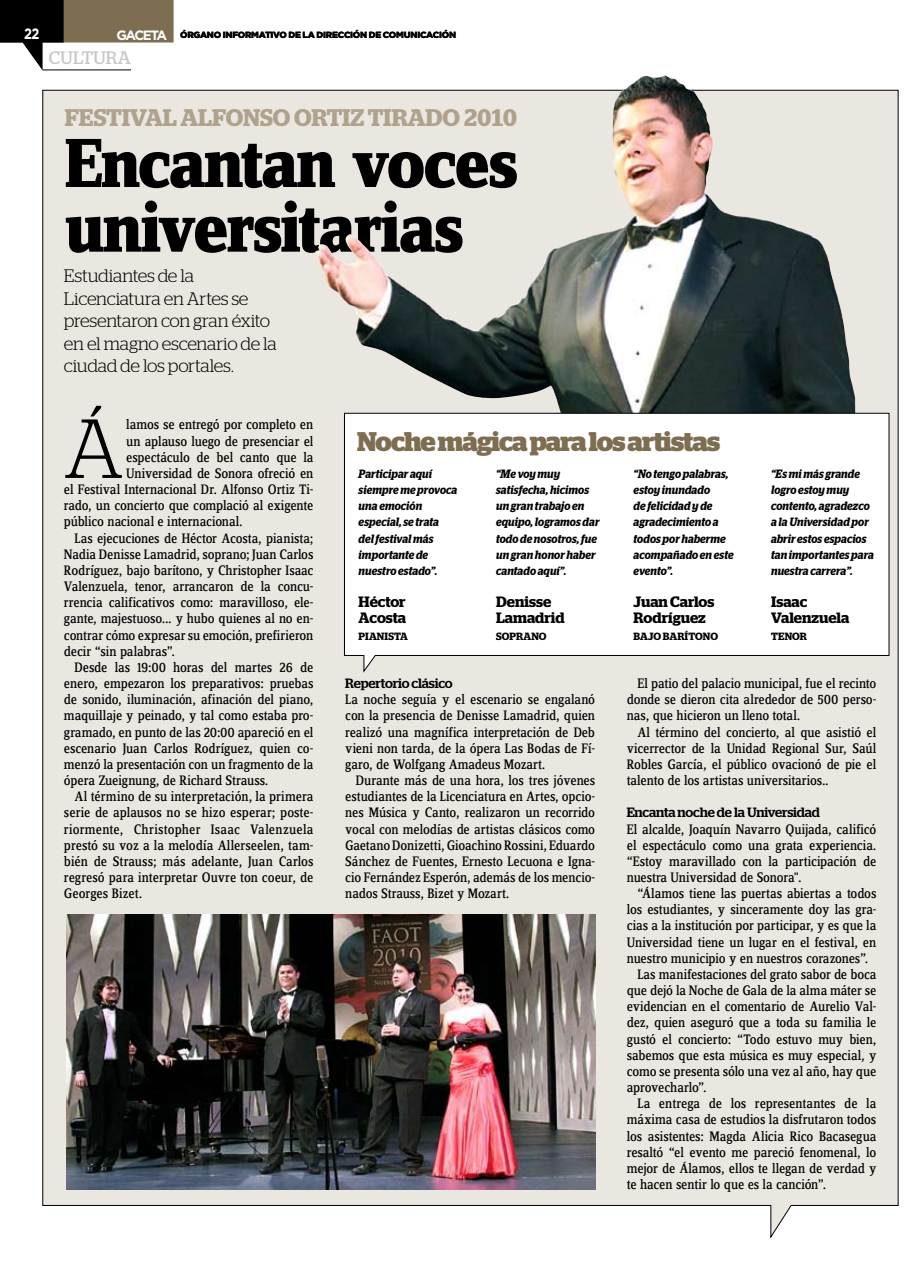
<style>
.page{position:relative;width:919px;height:1276px;background:#fff}
.page>*{position:absolute;margin:0;border:0;box-sizing:border-box;transform-origin:0 0}
.t1{font:300 83.55px "Stag";color:#000}
.t2{font:800 72px/64.7px "Zine Serif Dis";letter-spacing:-.04em;color:#000}
.t3{font:700 27px "Stag";letter-spacing:-.035em;color:#7e6e51}
.t4{font:600 24px "Stag";letter-spacing:-.005em;color:#aea28d}
.t5{font:300 18px/22.5px "Stag";letter-spacing:-.015em;color:#000}
.t6{font:18px "Stag";color:#c5c6c8}
.t7{font:600 15px/16.2px "Stag";letter-spacing:-.005em;color:#000}
.t8{font:700 15px "Gotham";color:#fff;scale:.85 1}
.t9{font:14.25px/16.2px "Zine Serif Dis";letter-spacing:-.01em;color:#000;text-align:justify}
.t10{font:14.25px "Zine Serif Dis";letter-spacing:.015em;color:#000}
.t11{font:500 13.5px "Stag";letter-spacing:-.015em;color:#000}
.t12{font:italic 600 12px/16.2px "Stag";letter-spacing:.01em;color:#000;scale:.9 1}
.t13{font:600 10.5px "Stag";letter-spacing:.01em;color:#000}
.t14{font:900 9px "Gotham";letter-spacing:-.03em;color:#000}
.s1{font-weight:700;font-size:13.5px;color:#fff}
</style>
<div class="page">
<div style="left:42px;top:90px;width:856px;height:1148px;background:#eae6e0"></div>
<svg style="left:0;top:0;width:173px;height:70px"></svg>
<hr style="left:42px;top:70px;width:89px;height:1px;background:#000">
<img style="left:67px;top:914px;width:528px;height:275px">
<img style="left:314px;top:75px;width:541px;height:342px">
<svg style="left:344px;top:413px;width:545px;height:259px"></svg>
<p class="t8" style="left:24px;top:25px;width:20px">22</p>
<p class="t14" style="left:117px;top:29px;width:341px"><span class="s1">GACETA</span> ÓRGANO INFORMATIVO DE LA DIRECCIÓN DE COMUNICACIÓN</p>
<p class="t6" style="left:49px;top:47px;width:83px">CULTURA</p>
<h3 class="t4" style="left:65px;top:103px;width:454px">Festival Alfonso Ortiz Tirado 2010</h3>
<h2 class="t2" style="left:65px;top:135px;width:455px">Encantan voces universitarias</h2>
<p class="t5" style="left:64px;top:264px;width:214px">Estudiantes de la<br>Licenciatura en Artes se presentaron con gran éxito en el magno escenario de la ciudad de los portales.</p>
<h1 class="t1" style="left:64px;top:401px;width:60px">Á</h1>
<p class="t9" style="left:126px;top:417px;width:189px">lamos se entregó por completo en</p>
<p class="t9" style="left:126px;top:433px;width:189px">un aplauso luego de presenciar el</p>
<p class="t9" style="left:126px;top:450px;width:189px">espectáculo de bel canto que la</p>
<p class="t9" style="left:126px;top:466px;width:189px">Universidad de Sonora ofreció en</p>
<p class="t9" style="left:64px;top:482px;width:251px">el Festival Internacional Dr. Alfonso Ortiz Ti-</p>
<p class="t9" style="left:64px;top:498px;width:251px">rado, un concierto que complació al exigente</p>
<p class="t9" style="left:64px;top:514px;width:180px">público nacional e internacional.</p>
<p class="t9" style="left:75px;top:530px;width:240px">Las ejecuciones de Héctor Acosta, pianista;</p>
<p class="t9" style="left:64px;top:546px;width:251px">Nadia Denisse Lamadrid, soprano; Juan Carlos</p>
<p class="t9" style="left:64px;top:563px;width:251px">Rodríguez, bajo barítono, y Christopher Isaac</p>
<p class="t9" style="left:64px;top:579px;width:251px">Valenzuela, tenor, arrancaron de la concu-</p>
<p class="t9" style="left:64px;top:595px;width:251px">rrencia calificativos como: maravilloso, ele-</p>
<p class="t9" style="left:64px;top:611px;width:251px">gante, majestuoso... y hubo quienes al no en-</p>
<p class="t9" style="left:64px;top:627px;width:251px">contrar cómo expresar su emoción, prefirieron</p>
<p class="t9" style="left:64px;top:643px;width:113px">decir “sin palabras”.</p>
<p class="t9" style="left:75px;top:660px;width:240px">Desde las 19:00 horas del martes 26 de</p>
<p class="t9" style="left:64px;top:676px;width:251px">enero, empezaron los preparativos: pruebas</p>
<p class="t9" style="left:64px;top:692px;width:251px">de sonido, iluminación, afinación del piano,</p>
<p class="t9" style="left:64px;top:708px;width:251px">maquillaje y peinado, y tal como estaba pro-</p>
<p class="t9" style="left:64px;top:724px;width:251px">gramado, en punto de las 20:00 apareció en el</p>
<p class="t9" style="left:64px;top:740px;width:251px">escenario Juan Carlos Rodríguez, quien co-</p>
<p class="t9" style="left:64px;top:757px;width:251px">menzó la presentación con un fragmento de la</p>
<p class="t9" style="left:64px;top:773px;width:206px">ópera Zueignung, de Richard Strauss.</p>
<p class="t9" style="left:75px;top:789px;width:240px">Al término de su interpretación, la primera</p>
<p class="t9" style="left:64px;top:805px;width:251px">serie de aplausos no se hizo esperar; poste-</p>
<p class="t10" style="left:64px;top:822px;width:251px">riormente, Christopher Isaac Valenzuela</p>
<p class="t9" style="left:64px;top:837px;width:251px">prestó su voz a la melodía Allerseelen, tam-</p>
<p class="t9" style="left:64px;top:854px;width:251px">bién de Strauss; más adelante, Juan Carlos</p>
<p class="t9" style="left:64px;top:870px;width:251px">regresó para interpretar Ouvre ton coeur, de</p>
<p class="t9" style="left:64px;top:886px;width:80px">Georges Bizet.</p>
<h3 class="t3" style="left:357px;top:426px;width:365px">Noche mágica para los artistas</h3>
<p class="t12" style="left:358px;top:465px;width:111px">Participar aquí siempre me provoca una emoción especial, se trata<br>del festival más importante de nuestro estado”.</p>
<p class="t7" style="left:358px;top:594px;width:49px">Héctor<br>Acosta</p>
<p class="t13" style="left:358px;top:629px;width:51px">pianista</p>
<p class="t12" style="left:496px;top:465px;width:116px">“Me voy muy satisfecha, hicimos un gran trabajo en equipo, logramos dar todo de nosotros, fue un gran honor haber cantado aquí”.</p>
<p class="t7" style="left:496px;top:594px;width:70px">Denisse<br>Lamadrid</p>
<p class="t13" style="left:496px;top:629px;width:52px">soprano</p>
<p class="t12" style="left:633px;top:465px;width:112px">“No tengo palabras, estoy inundado<br>de felicidad y de agradecimiento a todos por haberme acompañado en este evento”.</p>
<p class="t7" style="left:633px;top:594px;width:82px">Juan Carlos<br>Rodríguez</p>
<p class="t13" style="left:633px;top:629px;width:86px">bajo barítono</p>
<p class="t12" style="left:771px;top:465px;width:116px">“Es mi más grande logro estoy muy contento, agradezco a la Universidad por abrir estos espacios tan importantes para nuestra carrera”.</p>
<p class="t7" style="left:771px;top:594px;width:80px">Isaac<br>Valenzuela</p>
<p class="t13" style="left:771px;top:629px;width:35px">tenor</p>
<p class="t11" style="left:345px;top:675px;width:109px">Repertorio clásico</p>
<p class="t9" style="left:345px;top:692px;width:251px">La noche seguía y el escenario se engalanó con la presencia de Denisse Lamadrid, quien realizó una magnífica interpretación de Deb vieni non tarda, de la ópera Las Bodas de Fí&shy;garo, de Wolfgang Amadeus Mozart.</p>
<p class="t9" style="left:345px;top:773px;width:251px;text-indent:11px">Durante más de una hora, los tres jóvenes estudiantes de la Licenciatura en Artes, opcio&shy;nes Música y Canto, realizaron un recorrido vocal con melodías de artistas clásicos como Gaetano Donizetti, Gioachino Rossini, Eduardo Sánchez de Fuentes, Ernesto Lecuona e Igna&shy;cio Fernández Esperón, además de los mencio&shy;nados Strauss, Bizet y Mozart.</p>
<p class="t9" style="left:626px;top:676px;width:251px;text-indent:11px">El patio del palacio municipal, fue el recinto donde se dieron cita alrededor de 500 perso&shy;nas, que hicieron un lleno total.</p>
<p class="t9" style="left:626px;top:724px;width:251px;text-indent:11px">Al término del concierto, al que asistió el vicerrector de la Unidad Regional Sur, Saúl Robles García, el público ovacionó de pie el talento de los artistas universitarios..</p>
<p class="t11" style="left:626px;top:804px;width:195px">Encanta noche de la Universidad</p>
<p class="t9" style="left:626px;top:821px;width:251px">El alcalde, Joaquín Navarro Quijada, calificó el espectáculo como una grata experiencia. “Estoy maravillado con la participación de nuestra Universidad de Sonora".</p>
<p class="t9" style="left:637px;top:886px;width:240px">“Álamos tiene las puertas abiertas a todos</p>
<p class="t9" style="left:626px;top:902px;width:251px">los estudiantes, y sinceramente doy las gra-</p>
<p class="t9" style="left:626px;top:918px;width:251px">cias a la institución por participar, y es que la</p>
<p class="t9" style="left:626px;top:934px;width:251px">Universidad tiene un lugar en el festival, en</p>
<p class="t9" style="left:626px;top:950px;width:243px">nuestro municipio y en nuestros corazones”.</p>
<p class="t9" style="left:637px;top:967px;width:240px">Las manifestaciones del grato sabor de boca</p>
<p class="t9" style="left:626px;top:983px;width:251px">que dejó la Noche de Gala de la alma máter se</p>
<p class="t9" style="left:626px;top:999px;width:251px">evidencian en el comentario de Aurelio Val-</p>
<p class="t9" style="left:626px;top:1015px;width:251px">dez, quien aseguró que a toda su familia le</p>
<p class="t9" style="left:626px;top:1031px;width:251px">gustó el concierto: “Todo estuvo muy bien,</p>
<p class="t9" style="left:626px;top:1047px;width:251px">sabemos que esta música es muy especial, y</p>
<p class="t9" style="left:626px;top:1064px;width:251px">como se presenta sólo una vez al año, hay que</p>
<p class="t9" style="left:626px;top:1080px;width:81px">aprovecharlo”.</p>
<p class="t9" style="left:637px;top:1096px;width:240px">La entrega de los representantes de la</p>
<p class="t9" style="left:626px;top:1112px;width:251px">máxima casa de estudios la disfrutaron todos</p>
<p class="t9" style="left:626px;top:1128px;width:251px">los asistentes: Magda Alicia Rico Bacasegua</p>
<p class="t9" style="left:626px;top:1144px;width:251px">resaltó “el evento me pareció fenomenal, lo</p>
<p class="t9" style="left:626px;top:1161px;width:251px">mejor de Álamos, ellos te llegan de verdad y</p>
<p class="t9" style="left:626px;top:1177px;width:201px">te hacen sentir lo que es la canción”.</p>
</div>
